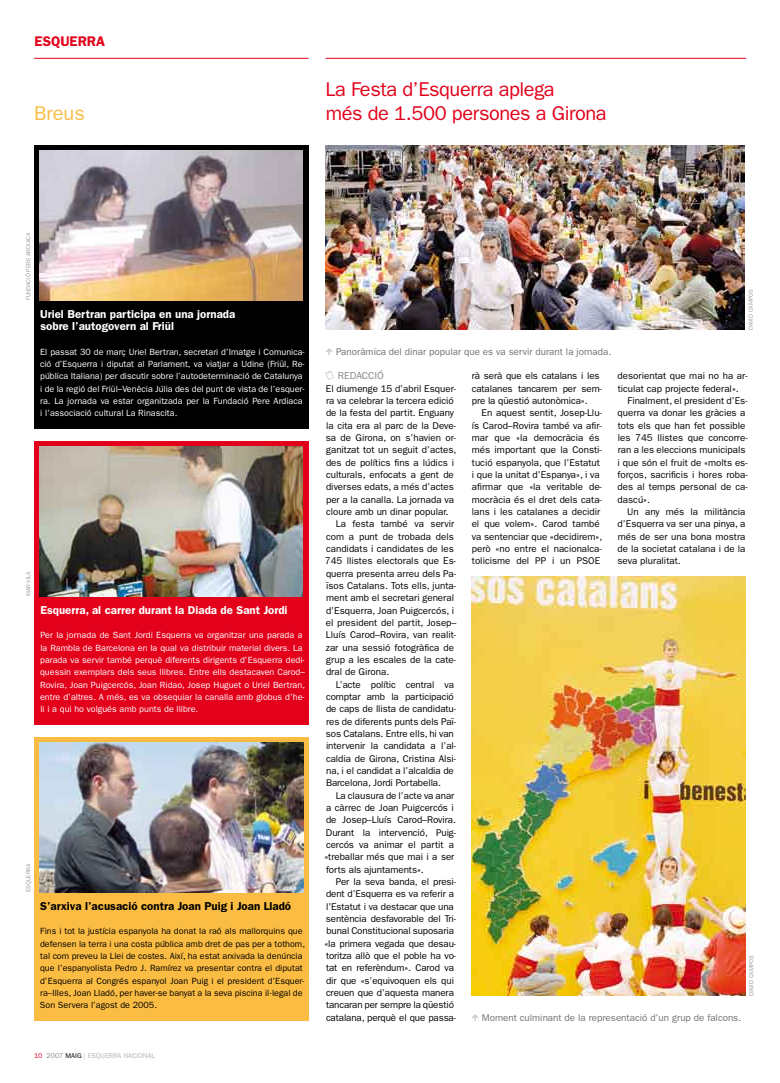
<style>
.page{position:relative;width:780px;height:1083px;background:#fff}
.page>*{position:absolute;margin:0;border:0;box-sizing:border-box;transform-origin:0 0}
.t1{font:20px/24.7px "ITC Franklin Gothic Std";letter-spacing:-.02em;color:#e2001a}
.t2{font:20px "ITC Franklin Gothic Std";color:#fabc43}
.t3{font:600 14px "ITC Franklin Gothic Std";color:#e2001a}
.t4{font:600 11.5px/12.3px "ITC Franklin Gothic Std";color:#fff}
.t5{font:600 11.5px "ITC Franklin Gothic Std";color:#000}
.t6{font:10.2px "ITC Franklin Gothic Std";color:#878889}
.t7{font:9.8px/12.3px "ITC Franklin Gothic Std";color:#000}
.t8{font:9.8px "ITC Franklin Gothic Std";color:#707173}
.t9{font:9px/12.3px "ITC Franklin Gothic Std";color:#fff}
.t10{font:9px/12.3px "ITC Franklin Gothic Std";color:#000}
.t11{font:7px "ITC Franklin Gothic Std";color:#b1b2b4}
.t12{font:6px "ITC Franklin Gothic Std";color:#9c9d9f}
.s1{color:#e2001a}
.s2{color:#878889}
.s3{color:#000}
</style>
<div class="page">
<div style="left:34px;top:145px;width:275px;height:284px;background:#000"></div>
<img style="left:325px;top:145px;width:419px;height:185px">
<div style="left:34px;top:441px;width:275px;height:284px;background:#e2001a"></div>
<div style="left:34px;top:737px;width:275px;height:284px;background:#fabc43"></div>
<img style="left:40px;top:151px;width:263px;height:149px">
<img style="left:40px;top:447px;width:263px;height:149px">
<img style="left:40px;top:743px;width:263px;height:149px">
<img style="left:471px;top:577px;width:275px;height:419px">
<hr style="left:34px;top:58px;width:274px;height:1px;background:#e2001a">
<hr style="left:325px;top:58px;width:421px;height:1px;background:#e2001a">
<h2 class="t3" style="left:35px;top:33px;width:72px">ESQUERRA</h2>
<h1 class="t2" style="left:34px;top:102px;width:52px">Breus</h1>
<h1 class="t1" style="left:325px;top:77px;width:283px">La Festa d’Esquerra aplega<br>més de 1.500 persones a Girona</h1>
<p class="t12" style="left:25px;top:300px;width:69px;rotate:-90deg">FUNDACIÓ PERE ARDIACA</p>
<p class="t4" style="left:40px;top:308px;width:196px">Uriel Bertran participa en una jornada sobre l’autogovern al Friül</p>
<p class="t9" style="left:40px;top:345px;width:266px">El passat 30 de març Uriel Bertran, secretari d’Imatge i Comunica&shy;ció d’Esquerra i diputat al Parlament, va viatjar a Udine (Friül, Re&shy;pública Italiana) per discutir sobre l’autodeterminació de Catalunya i de la regió del Friül–Venècia Júlia des del punt de vista de l’esquer&shy;ra. La jornada va estar organitzada per la Fundació Pere Ardiaca i l’associació cultural La Rinascita.</p>
<p class="t12" style="left:25px;top:596px;width:27px;rotate:-90deg">MAR VILA</p>
<p class="t4" style="left:40px;top:603px;width:249px">Esquerra, al carrer durant la Diada de Sant Jordi</p>
<p class="t9" style="left:40px;top:629px;width:266px">Per la jornada de Sant Jordi Esquerra va organitzar una parada a la Rambla de Barcelona en la qual va distribuir material divers. La parada va servir també perquè diferents dirigents d’Esquerra dedi&shy;quessin exemplars dels seus llibres. Entre ells destacaven Carod– Rovira, Joan Puigcercós, Joan Ridao, Josep Huguet o Uriel Bertran, entre d’altres. A més, es va obsequiar la canalla amb globus d’he&shy;li i a qui ho volgués amb punts de llibre.</p>
<p class="t12" style="left:25px;top:892px;width:31px;rotate:-90deg">ESQUERRA</p>
<p class="t5" style="left:40px;top:899px;width:252px">S’arxiva l’acusació contra Joan Puig i Joan Lladó</p>
<p class="t10" style="left:40px;top:925px;width:266px">Fins i tot la justícia espanyola ha donat la raó als mallorquins que defensen la terra i una costa pública amb dret de pas per a tothom, tal com preveu la Llei de costes. Així, ha estat arxivada la denúncia que l’espanyolista Pedro J. Ramírez va presentar contra el diputat d’Esquerra al Congrés espanyol Joan Puig i el president d’Esquer&shy;ra–Illes, Joan Lladó, per haver-se banyat a la seva piscina il·legal de Son Servera l’agost de 2005.</p>
<p class="t11" style="left:34px;top:1051px;width:122px"><span class="s1">10</span> <span class="s2">2007</span> <span class="s3">MAIG</span> | ESQUERRA NACIONAL</p>
<p class="t12" style="left:747px;top:330px;width:42px;rotate:-90deg">DAVID CAMPOS</p>
<p class="t8" style="left:336px;top:346px;width:277px">Panoràmica del dinar popular que es va servir durant la jornada.</p>
<p class="t7" style="left:472px;top:370px;width:131px">rà serà que els catalans i les catalanes tancarem per sem&shy;pre la qüestió autonòmica».</p>
<p class="t7" style="left:471px;top:407px;width:132px;text-indent:10px">En aquest sentit, Josep-Llu&shy;ís Carod–Rovira també va afir&shy;mar que «la democràcia és més important que la Consti&shy;tució espanyola, que l’Estatut i que la unitat d’Espanya», i va afirmar que «la veritable de&shy;mocràcia és el dret dels cata&shy;lans i les catalanes a decidir el que volem». Carod també va sentenciar que «decidirem», però «no entre el nacionalca&shy;tolicisme del PP i un PSOE</p>
<p class="t6" style="left:338px;top:370px;width:47px">REDACCIÓ</p>
<p class="t7" style="left:326px;top:382px;width:131px">El diumenge 15 d’abril Esquer-</p>
<p class="t7" style="left:326px;top:395px;width:129px">ra va celebrar la tercera edició</p>
<p class="t7" style="left:326px;top:407px;width:129px">de la festa del partit. Enguany</p>
<p class="t7" style="left:326px;top:419px;width:131px">la cita era al parc de la Deve-</p>
<p class="t7" style="left:326px;top:432px;width:132px">sa de Girona, on s’havien or-</p>
<p class="t7" style="left:326px;top:444px;width:132px">ganitzat tot un seguit d’actes,</p>
<p class="t7" style="left:326px;top:456px;width:129px">des de polítics fins a lúdics i</p>
<p class="t7" style="left:326px;top:469px;width:129px">culturals, enfocats a gent de</p>
<p class="t7" style="left:326px;top:481px;width:129px">diverses edats, a més d’actes</p>
<p class="t7" style="left:326px;top:493px;width:129px">per a la canalla. La jornada va</p>
<p class="t7" style="left:326px;top:506px;width:124px">cloure amb un dinar popular.</p>
<p class="t7" style="left:336px;top:518px;width:120px">La festa també va servir</p>
<p class="t7" style="left:326px;top:530px;width:129px">com a punt de trobada dels</p>
<p class="t7" style="left:326px;top:542px;width:129px">candidats i candidates de les</p>
<p class="t7" style="left:325px;top:555px;width:133px">745 llistes electorals que Es-</p>
<p class="t7" style="left:326px;top:567px;width:131px">querra presenta arreu dels Pa-</p>
<p class="t7" style="left:326px;top:579px;width:131px">ïsos Catalans. Tots ells, junta-</p>
<p class="t7" style="left:326px;top:592px;width:129px">ment amb el secretari general</p>
<p class="t7" style="left:326px;top:604px;width:129px">d’Esquerra, Joan Puigcercós, i</p>
<p class="t7" style="left:326px;top:616px;width:132px">el president del partit, Josep–</p>
<p class="t7" style="left:326px;top:629px;width:131px">Lluís Carod–Rovira, van realit-</p>
<p class="t7" style="left:326px;top:641px;width:129px">zar una sessió fotogràfica de</p>
<p class="t7" style="left:326px;top:653px;width:131px">grup a les escales de la cate-</p>
<p class="t7" style="left:326px;top:666px;width:65px">dral de Girona.</p>
<p class="t7" style="left:336px;top:678px;width:120px">L’acte polític central va</p>
<p class="t7" style="left:326px;top:690px;width:129px">comptar amb la participació</p>
<p class="t7" style="left:326px;top:703px;width:131px">de caps de llista de candidatu-</p>
<p class="t7" style="left:326px;top:715px;width:131px">res de diferents punts dels Paï-</p>
<p class="t7" style="left:326px;top:727px;width:130px">sos Catalans. Entre ells, hi van</p>
<p class="t7" style="left:326px;top:740px;width:131px">intervenir la candidata a l’al-</p>
<p class="t7" style="left:326px;top:752px;width:131px">caldia de Girona, Cristina Alsi-</p>
<p class="t7" style="left:326px;top:764px;width:129px">na, i el candidat a l’alcaldia de</p>
<p class="t7" style="left:326px;top:777px;width:117px">Barcelona, Jordi Portabella.</p>
<p class="t7" style="left:336px;top:789px;width:120px">La clausura de l’acte va anar</p>
<p class="t7" style="left:326px;top:801px;width:129px">a càrrec de Joan Puigcercós i</p>
<p class="t7" style="left:326px;top:814px;width:131px">de Josep–Lluís Carod–Rovira.</p>
<p class="t7" style="left:326px;top:826px;width:131px">Durant la intervenció, Puig-</p>
<p class="t7" style="left:326px;top:838px;width:129px">cercós va animar el partit a</p>
<p class="t7" style="left:324px;top:851px;width:131px">«treballar més que mai i a ser</p>
<p class="t7" style="left:326px;top:863px;width:99px">forts als ajuntaments».</p>
<p class="t7" style="left:336px;top:875px;width:121px">Per la seva banda, el presi-</p>
<p class="t7" style="left:326px;top:888px;width:129px">dent d’Esquerra es va referir a</p>
<p class="t7" style="left:326px;top:900px;width:129px">l’Estatut i va destacar que una</p>
<p class="t7" style="left:326px;top:912px;width:132px">sentència desfavorable del Tri-</p>
<p class="t7" style="left:326px;top:925px;width:129px">bunal Constitucional suposaria</p>
<p class="t7" style="left:324px;top:937px;width:133px">«la primera vegada que desau-</p>
<p class="t7" style="left:326px;top:949px;width:131px">toritza allò que el poble ha vo-</p>
<p class="t7" style="left:326px;top:962px;width:129px">tat en referèndum». Carod va</p>
<p class="t7" style="left:326px;top:974px;width:129px">dir que «s’equivoquen els qui</p>
<p class="t7" style="left:326px;top:986px;width:129px">creuen que d’aquesta manera</p>
<p class="t7" style="left:326px;top:999px;width:129px">tancaran per sempre la qüestió</p>
<p class="t7" style="left:326px;top:1011px;width:131px">catalana, perquè el que passa-</p>
<p class="t7" style="left:617px;top:370px;width:131px">desorientat que mai no ha ar-</p>
<p class="t7" style="left:617px;top:382px;width:123px">ticulat cap projecte federal».</p>
<p class="t7" style="left:627px;top:395px;width:122px">Finalment, el president d’Es-</p>
<p class="t7" style="left:617px;top:407px;width:129px">querra va donar les gràcies a</p>
<p class="t7" style="left:617px;top:419px;width:129px">tots els que han fet possible</p>
<p class="t7" style="left:617px;top:432px;width:131px">les 745 llistes que concorre-</p>
<p class="t7" style="left:617px;top:444px;width:129px">ran a les eleccions municipals</p>
<p class="t7" style="left:617px;top:456px;width:131px">i que són el fruit de «molts es-</p>
<p class="t7" style="left:617px;top:469px;width:131px">forços, sacrificis i hores roba-</p>
<p class="t7" style="left:617px;top:481px;width:131px">des al temps personal de ca-</p>
<p class="t7" style="left:617px;top:493px;width:34px">dascú».</p>
<p class="t7" style="left:627px;top:506px;width:120px">Un any més la militància</p>
<p class="t7" style="left:617px;top:518px;width:129px">d’Esquerra va ser una pinya, a</p>
<p class="t7" style="left:617px;top:530px;width:129px">més de ser una bona mostra</p>
<p class="t7" style="left:617px;top:542px;width:129px">de la societat catalana i de la</p>
<p class="t7" style="left:617px;top:555px;width:65px">seva pluralitat.</p>
<p class="t12" style="left:747px;top:996px;width:42px;rotate:-90deg">DAVID CAMPOS</p>
<p class="t8" style="left:482px;top:1012px;width:261px">Moment culminant de la representació d’un grup de falcons.</p>
</div>
